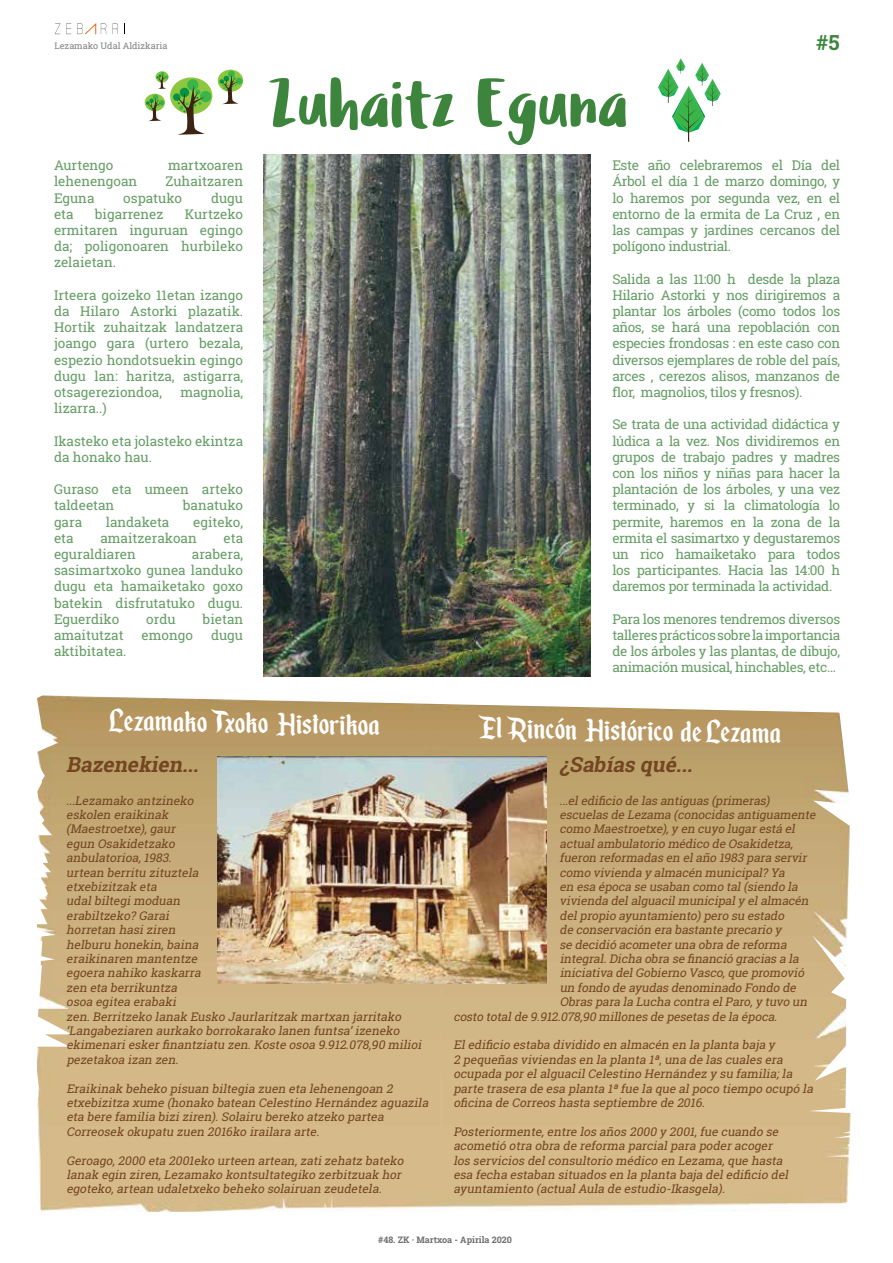
<style>
.page{position:relative;width:893px;height:1263px;background:#fff}
.page>*{position:absolute;margin:0;border:0;box-sizing:border-box;transform-origin:0 0}
.t1{font:69px "Ludicrous Stencil";color:#3d853d}
.t2{font:36px "Enchanted Land";color:#fff}
.t3{font:italic 700 21px "Roboto Slab";color:#734622}
.t4{font:700 21px "Roboto Slab";color:#3d853d}
.t5{font:13.5px/16.2px "Roboto Slab";color:#649d64;text-align:justify}
.t6{font:italic 12px/14.4px "Roboto Slab";color:#734622}
.t7{font:700 9px "Roboto Slab";color:#6d6e71}
.t8{font:9px "Roboto Slab";color:#808285}
</style>
<div class="page">
<svg style="left:170px;top:77px;width:42px;height:37px"></svg>
<div style="left:187px;top:79px;width:11px;height:12px;background:#39b54a;border-radius:50%"></div>
<div style="left:200px;top:91px;width:11px;height:11px;background:#39b54a;border-radius:50%"></div>
<div style="left:173px;top:93px;width:7px;height:8px;background:#009444;border-radius:50%"></div>
<svg style="left:177px;top:85px;width:29px;height:50px"></svg>
<svg style="left:218px;top:70px;width:25px;height:22px"></svg>
<div style="left:228px;top:71px;width:7px;height:7px;background:#39b54a;border-radius:50%"></div>
<div style="left:236px;top:78px;width:6px;height:7px;background:#39b54a;border-radius:50%"></div>
<svg style="left:220px;top:74px;width:19px;height:30px"></svg>
<svg style="left:145px;top:94px;width:20px;height:17px"></svg>
<svg style="left:146px;top:95px;width:18px;height:26px"></svg>
<svg style="left:156px;top:72px;width:12px;height:17px"></svg>
<svg style="left:658px;top:58px;width:63px;height:84px"></svg>
<img style="left:37px;top:695px;width:406px;height:517px">
<img style="left:443px;top:704px;width:408px;height:507px">
<img style="left:217px;top:756px;width:330px;height:227px">
<img style="left:264px;top:155px;width:327px;height:521px">
<svg style="left:55px;top:23px;width:5px;height:11px"></svg>
<svg style="left:66px;top:23px;width:5px;height:11px"></svg>
<svg style="left:113px;top:23px;width:5px;height:11px"></svg>
<svg style="left:77px;top:23px;width:29px;height:12px"></svg>
<p class="t8" style="left:54px;top:40px;width:114px">Lezamako Udal Aldizkaria</p>
<h3 class="t4" style="left:816px;top:28px;width:25px">#5</h3>
<p class="t5" style="left:54px;top:157px;width:61px">Aurtengo</p>
<p class="t5" style="left:168px;top:157px;width:77px">martxoaren</p>
<p class="t5" style="left:54px;top:173px;width:85px">lehenengoan</p>
<p class="t5" style="left:165px;top:173px;width:79px">Zuhaitzaren</p>
<p class="t5" style="left:54px;top:189px;width:42px">Eguna</p>
<p class="t5" style="left:123px;top:189px;width:60px">ospatuko</p>
<p class="t5" style="left:211px;top:189px;width:34px">dugu</p>
<p class="t5" style="left:54px;top:206px;width:21px">eta</p>
<p class="t5" style="left:95px;top:206px;width:70px">bigarrenez</p>
<p class="t5" style="left:54px;top:206px;width:191px;text-indent:131px">Kurtzeko ermitaren inguruan egingo da; poligonoaren hurbileko zelaietan.</p>
<p class="t5" style="left:54px;top:287px;width:191px">Irteera goizeko 11etan izango da Hilaro Astorki plazatik.<br>Hortik zuhaitzak landatzera joango gara (urtero bezala, espezio hondotsuekin egingo dugu lan: haritza, astigarra, otsagereziondoa,</p>
<p class="t5" style="left:180px;top:384px;width:64px">magnolia,</p>
<p class="t5" style="left:54px;top:400px;width:54px">lizarra..)</p>
<p class="t5" style="left:54px;top:432px;width:191px">Ikasteko eta jolasteko ekintza da honako hau.</p>
<p class="t5" style="left:54px;top:481px;width:191px">Guraso eta umeen arteko taldeetan</p>
<p class="t5" style="left:183px;top:497px;width:62px">banatuko</p>
<p class="t5" style="left:54px;top:513px;width:30px">gara</p>
<p class="t5" style="left:106px;top:513px;width:65px">landaketa</p>
<p class="t5" style="left:193px;top:513px;width:51px">egiteko,</p>
<p class="t5" style="left:54px;top:530px;width:21px">eta</p>
<p class="t5" style="left:100px;top:530px;width:98px">amaitzerakoan</p>
<p class="t5" style="left:224px;top:530px;width:21px">eta</p>
<p class="t5" style="left:54px;top:546px;width:83px">eguraldiaren</p>
<p class="t5" style="left:54px;top:546px;width:191px;text-indent:138px">arabera, sasimartxoko gunea landuko dugu eta hamaiketako goxo batekin disfrutatuko dugu.<br>Eguerdiko</p>
<p class="t5" style="left:146px;top:611px;width:31px">ordu</p>
<p class="t5" style="left:203px;top:611px;width:42px">bietan</p>
<p class="t5" style="left:54px;top:627px;width:71px">amaitutzat</p>
<p class="t5" style="left:142px;top:627px;width:53px">emongo</p>
<p class="t5" style="left:211px;top:627px;width:34px">dugu</p>
<p class="t5" style="left:54px;top:643px;width:74px">aktibitatea.</p>
<h1 class="t1" style="left:268px;top:55px;width:362px">Zuhaitz Eguna</h1>
<p class="t5" style="left:612px;top:157px;width:229px">Este año celebraremos el Día del Árbol el día 1 de marzo domingo, y lo haremos por segunda vez, en el entorno de la ermita de La Cruz , en las campas y jardines cercanos del polígono industrial.</p>
<p class="t5" style="left:612px;top:270px;width:229px">Salida a las 11:00 h desde la plaza Hilario Astorki y nos dirigiremos a plantar los árboles (como todos los años, se hará una repoblación con especies frondosas : en este caso con diversos ejemplares de roble del país, arces , cerezos alisos, manzanos de flor, magnolios, tilos y fresnos).</p>
<p class="t5" style="left:612px;top:416px;width:229px">Se trata de una actividad didáctica y lúdica a la vez. Nos dividiremos en grupos de trabajo padres y madres con los niños y niñas para hacer la plantación de los árboles, y una vez terminado, y si la climatología lo permite, haremos en la zona de la ermita el sasimartxo y degustaremos un rico hamaiketako para todos los participantes. Hacia las 14:00 h daremos por terminada la actividad.</p>
<p class="t5" style="left:612px;top:611px;width:229px">Para los menores tendremos diversos talleres prácticos sobre la importancia de los árboles y las plantas, de dibujo, animación musical, hinchables, etc…</p>
<h2 class="t2" style="left:109px;top:700px;width:273px;rotate:1deg">Lezamako Txoko Historikoa</h2>
<h2 class="t2" style="left:478px;top:707px;width:305px;rotate:1deg">El Rincón Histórico de Lezama</h2>
<h3 class="t3" style="left:560px;top:750px;width:139px">¿Sabías qué...</h3>
<p class="t6" style="left:560px;top:793px;width:214px">...eledificio de las antiguas (primeras)</p>
<p class="t6" style="left:560px;top:807px;width:260px">escuelas de Lezama (conocidas antiguamente</p>
<p class="t6" style="left:560px;top:822px;width:240px">como Maestroetxe),y en cuyo lugarestá el</p>
<p class="t6" style="left:560px;top:836px;width:238px">actualambulatorio médico de Osakidetza,</p>
<p class="t6" style="left:560px;top:850px;width:251px">fueron reformadas en elaño 1983 para servir</p>
<p class="t6" style="left:560px;top:865px;width:230px">como vivienda y almacén municipal?Ya</p>
<p class="t6" style="left:560px;top:879px;width:242px">en esa época se usaban como tal(siendo la</p>
<p class="t6" style="left:560px;top:894px;width:253px">vivienda delalguacilmunicipaly elalmacén</p>
<p class="t6" style="left:560px;top:908px;width:229px">delpropio ayuntamiento)pero su estado</p>
<p class="t6" style="left:560px;top:922px;width:226px">de conservación era bastante precario y</p>
<p class="t6" style="left:560px;top:937px;width:231px">se decidió acometeruna obra de reforma</p>
<p class="t6" style="left:560px;top:951px;width:243px">integral.Dicha obra se financió gracias a la</p>
<p class="t6" style="left:560px;top:966px;width:249px">iniciativa delGobierno Vasco,que promovió</p>
<p class="t6" style="left:560px;top:980px;width:241px">un fondo de ayudas denominado Fondo de</p>
<p class="t6" style="left:560px;top:994px;width:252px">Obras para la Lucha contra elParo,y tuvo un</p>
<p class="t6" style="left:453px;top:1009px;width:328px">costo totalde 9.912.078,90 millones de pesetas de la época.</p>
<p class="t6" style="left:453px;top:1038px;width:364px">Eledificio estaba dividido en almacén en la planta baja y<br>2 pequeñas viviendas en la planta 1ª,una de las cuales era ocupada porelalguacilCelestino Hernández y su familia;la parte trasera de esa planta 1ªfue la que alpoco tiempo ocupó la oficina de Correos hasta septiembre de 2016.</p>
<p class="t6" style="left:453px;top:1124px;width:339px">Posteriormente,entre los años 2000 y 2001,fue cuando se acometió otra obra de reforma parcialpara poderacoger los servicios delconsultorio médico en Lezama,que hasta esa fecha estaban situados en la planta baja deledificio del ayuntamiento (actualAula de estudio-Ikasgela).</p>
<h3 class="t3" style="left:66px;top:750px;width:138px">Bazenekien...</h3>
<p class="t6" style="left:66px;top:793px;width:360px">...Lezamako antzineko<br>eskolen eraikinak<br>(Maestroetxe),gaur<br>egun Osakidetzako<br>anbulatorioa,1983.<br>urtean berritu zituztela<br>etxebizitzak eta<br>udalbiltegimoduan<br>erabiltzeko? Garai<br>horretan hasiziren<br>helburu honekin,baina<br>eraikinaren mantentze<br>egoera nahiko kaskarra<br>zen eta berrikuntza<br>osoa egitea erabaki<br>zen.Berritzeko lanak Eusko Jaurlaritzak martxan jarritako ‘Langabeziaren aurkako borrokarako lanen funtsa’izeneko ekimenarieskerfinantziatu zen.Koste osoa 9.912.078,90 milioi pezetakoa izan zen.</p>
<p class="t6" style="left:66px;top:1081px;width:366px">Eraikinak beheko pisuan biltegia zuen eta lehenengoan 2 etxebizitza xume (honako batean Celestino Hernández aguazila eta bere familia biziziren).Solairu bereko atzeko partea Correosek okupatu zuen 2016ko irailara arte.</p>
<p class="t6" style="left:66px;top:1153px;width:342px">Geroago,2000 eta 2001eko urteen artean,zatizehatz bateko lanak egin ziren,Lezamako kontsultategiko zerbitzuak hor egoteko,artean udaletxeko beheko solairuan zeudetela.</p>
<p class="t7" style="left:378px;top:1233px;width:135px">#48. ZK · Martxoa - Apirila 2020</p>
</div>
